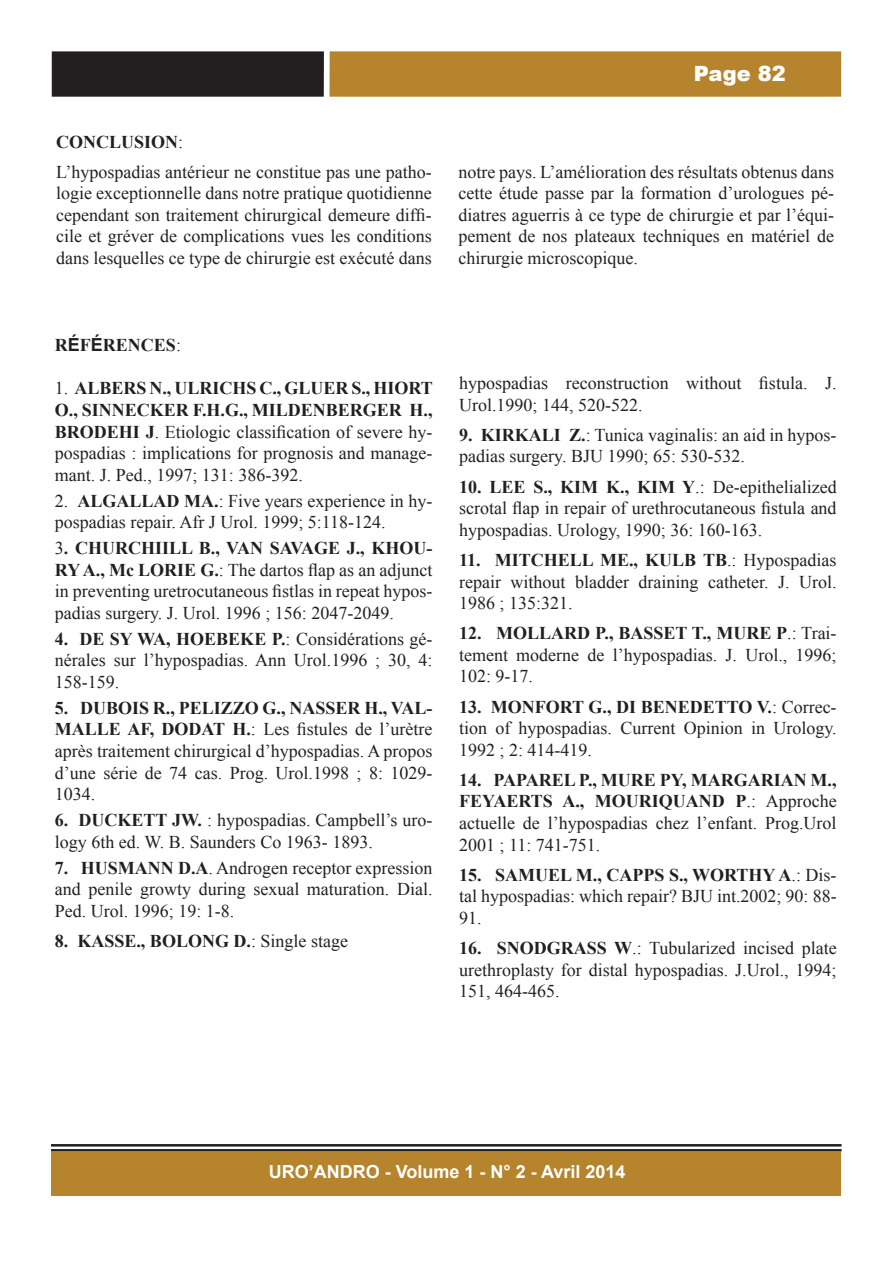
<style>
.page{position:relative;width:893px;height:1263px;background:#fff}
.page>*{position:absolute;margin:0;border:0;box-sizing:border-box;transform-origin:0 0}
.t1{font:900 21px "Arial";color:#fff}
.t2{font:18px/21.6px "Times New Roman";color:#231f20;text-align:justify}
.t3{font:700 18px "Times New Roman";color:#231f20}
.t4{font:700 18px "Arial";color:#fff}
.s1{font-weight:400}
.s2{font-family:"Arial"}
.s3{font-weight:700}
</style>
<div class="page">
<div style="left:52px;top:51px;width:272px;height:46px;background:#231f20"></div>
<div style="left:329px;top:51px;width:512px;height:46px;background:#b5842d"></div>
<div style="left:52px;top:1152px;width:789px;height:44px;background:#b5842d"></div>
<hr style="left:51px;top:1144px;width:791px;height:2px;background:#231f20">
<hr style="left:51px;top:1149px;width:791px;height:2px;background:#231f20">
<p class="t1" style="left:694px;top:58px;width:94px">Page 82</p>
<p class="t3" style="left:56px;top:129px;width:129px">CONCLUSION<span class="s1">:</span></p>
<p class="t2" style="left:56px;top:160px;width:377px">L’hypospadias antérieur ne constitue pas une patho&shy;logie exceptionnelle dans notre pratique quotidienne cependant son traitement chirurgical demeure diffi&shy;cile et gréver de complications vues les conditions dans lesquelles ce type de chirurgie est exécuté dans</p>
<p class="t2" style="left:458px;top:160px;width:377px">notre pays. L’amélioration des résultats obtenus dans cette étude passe par la formation d’urologues pé&shy;diatres aguerris à ce type de chirurgie et par l’équi&shy;pement de nos plateaux techniques en matériel de chirurgie microscopique.</p>
<p class="t3" style="left:55px;top:333px;width:128px">R<span class="s2">É</span>F<span class="s2">É</span>RENCES<span class="s1">:</span></p>
<p class="t2" style="left:55px;top:377px;width:379px">1. <span class="s3">ALBERS N., ULRICHS C., GLUER S., HIORT O., SINNECKER F.H.G., MILDENBERGER H., BRODEHI J</span>. Etiologic classification of severe hy&shy;pospadias : implications for prognosis and manage&shy;mant. J. Ped., 1997; 131: 386-392.</p>
<p class="t2" style="left:55px;top:489px;width:379px">2. <span class="s3">ALGALLAD MA.</span>: Five years experience in hy&shy;pospadias repair. Afr J Urol. 1999; 5:118-124.</p>
<p class="t2" style="left:55px;top:537px;width:379px">3<span class="s3">. CHURCHIILL B., VAN SAVAGE J., KHOU-RY A., Mc LORIE G.</span>: The dartos flap as an adjunct in preventing uretrocutaneous fistlas in repeat hypos&shy;padias surgery. J. Urol. 1996 ; 156: 2047-2049.</p>
<p class="t2" style="left:55px;top:628px;width:379px"><span class="s3">4. DE SY WA, HOEBEKE P.</span>: Considérations gé&shy;nérales sur l’hypospadias. Ann Urol.1996 ; 30, 4:<br>158-159.</p>
<p class="t2" style="left:55px;top:697px;width:379px"><span class="s3">5. DUBOIS R., PELIZZO G., NASSER H., VAL-MALLE AF, DODAT H.</span>: Les fistules de l’urètre après traitement chirurgical d’hypospadias. A propos d’une série de 74 cas. Prog. Urol.1998 ; 8: 1029- 1034.</p>
<p class="t2" style="left:55px;top:809px;width:379px"><span class="s3">6. DUCKETT JW.</span> : hypospadias. Campbell’s uro&shy;logy 6th ed. W. B. Saunders Co 1963- 1893.</p>
<p class="t2" style="left:55px;top:856px;width:379px"><span class="s3">7. HUSMANN D.A</span>. Androgen receptor expression and penile growty during sexual maturation. Dial.<br>Ped. Urol. 1996; 19: 1-8.</p>
<p class="t3" style="left:55px;top:928px;width:295px">8. KASSE., BOLONG D.<span class="s1">: Single stage</span></p>
<p class="t2" style="left:459px;top:372px;width:379px">hypospadias reconstruction without fistula. J.<br>Urol.1990; 144, 520-522.</p>
<p class="t2" style="left:459px;top:424px;width:379px"><span class="s3">9. KIRKALI Z.</span>: Tunica vaginalis: an aid in hypos&shy;padias surgery. BJU 1990; 65: 530-532.</p>
<p class="t2" style="left:459px;top:475px;width:379px"><span class="s3">10. LEE S., KIM K., KIM Y</span>.: De-epithelialized scrotal flap in repair of urethrocutaneous fistula and hypospadias. Urology, 1990; 36: 160-163.</p>
<p class="t2" style="left:459px;top:549px;width:379px"><span class="s3">11. MITCHELL ME., KULB TB</span>.: Hypospadias repair without bladder draining catheter. J. Urol.<br>1986 ; 135:321.</p>
<p class="t2" style="left:459px;top:622px;width:379px"><span class="s3">12. MOLLARD P., BASSET T., MURE P</span>.: Trai&shy;tement moderne de l’hypospadias. J. Urol., 1996; 102: 9-17.</p>
<p class="t2" style="left:459px;top:695px;width:379px"><span class="s3">13. MONFORT G., DI BENEDETTO V.</span>: Correc&shy;tion of hypospadias. Current Opinion in Urology.<br>1992 ; 2: 414-419.</p>
<p class="t2" style="left:459px;top:769px;width:379px"><span class="s3">14. PAPAREL P., MURE PY, MARGARIAN M., FEYAERTS A., MOURIQUAND P</span>.: Approche actuelle de l’hypospadias chez l’enfant. Prog.Urol 2001 ; 11: 741-751.</p>
<p class="t2" style="left:459px;top:864px;width:379px"><span class="s3">15. SAMUEL M., CAPPS S., WORTHY A</span>.: Dis&shy;tal hypospadias: which repair? BJU int.2002; 90: 88- 91.</p>
<p class="t2" style="left:459px;top:937px;width:379px"><span class="s3">16. SNODGRASS W</span>.: Tubularized incised plate urethroplasty for distal hypospadias. J.Urol., 1994; 151, 464-465.</p>
<p class="t4" style="left:269px;top:1159px;width:358px">URO’ANDRO - Volume 1 - N° 2 - Avril 2014</p>
</div>
